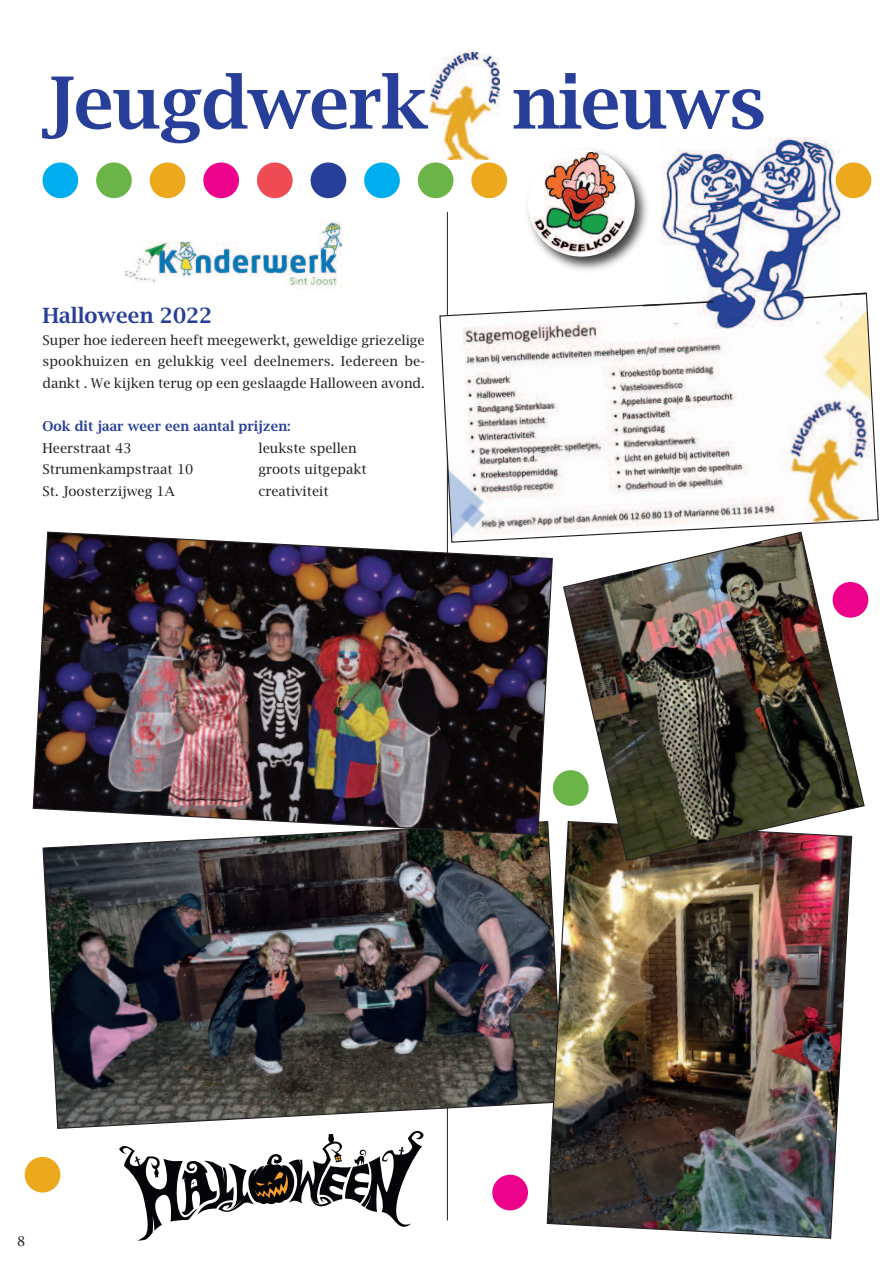
<style>
.page{position:relative;width:893px;height:1263px;background:#fff}
.page>*{position:absolute;margin:0;border:0;box-sizing:border-box;transform-origin:0 0}
.t1{font:600 72px "Lucida Bright";letter-spacing:-.015em;color:#283f99}
.t2{font:600 21px "Lucida Bright";color:#283f99}
.t3{font:13.5px/21.6px "Lucida Bright";color:#231f20;text-align:justify}
.t4{font:600 13.5px "Lucida Bright";color:#283f99}
</style>
<div class="page">
<img style="left:430px;top:52px;width:70px;height:108px">
<img style="left:527px;top:149px;width:121px;height:121px">
<div style="left:528px;top:150px;width:107px;height:107px;background:#fff;border-radius:50%"></div>
<img style="left:534px;top:153px;width:91px;height:98px">
<img style="left:124px;top:221px;width:219px;height:67px">
<hr style="left:447px;top:212px;width:1px;height:1008px;background:#231f20">
<div style="left:43px;top:162px;width:35px;height:36px;background:#00aeef;border-radius:50%"></div>
<div style="left:96px;top:162px;width:36px;height:36px;background:#6bb448;border-radius:50%"></div>
<div style="left:553px;top:770px;width:36px;height:36px;background:#6bb448;border-radius:50%"></div>
<div style="left:364px;top:162px;width:36px;height:36px;background:#00aeef;border-radius:50%"></div>
<div style="left:418px;top:162px;width:35px;height:36px;background:#6bb448;border-radius:50%"></div>
<div style="left:150px;top:162px;width:35px;height:36px;background:#eca91d;border-radius:50%"></div>
<div style="left:25px;top:1157px;width:35px;height:35px;background:#eca91d;border-radius:50%"></div>
<div style="left:203px;top:162px;width:36px;height:36px;background:#ed028c;border-radius:50%"></div>
<div style="left:833px;top:582px;width:35px;height:36px;background:#ed028c;border-radius:50%"></div>
<div style="left:492px;top:1175px;width:36px;height:35px;background:#ed028c;border-radius:50%"></div>
<div style="left:257px;top:162px;width:36px;height:36px;background:#ef4b55;border-radius:50%"></div>
<div style="left:311px;top:162px;width:35px;height:36px;background:#283f99;border-radius:50%"></div>
<div style="left:471px;top:162px;width:36px;height:36px;background:#eca91d;border-radius:50%"></div>
<svg style="left:439px;top:292px;width:440px;height:246px"></svg>
<img style="left:42px;top:836px;width:504px;height:293px">
<img style="left:546px;top:836px;width:305px;height:403px">
<img style="left:32px;top:531px;width:521px;height:305px">
<img style="left:661px;top:138px;width:181px;height:190px">
<svg style="left:641px;top:300px;width:74px;height:7px"></svg>
<svg style="left:801px;top:292px;width:67px;height:7px"></svg>
<img style="left:562px;top:531px;width:303px;height:331px">
<svg style="left:119px;top:1130px;width:305px;height:111px"></svg>
<div style="left:836px;top:162px;width:35px;height:36px;background:#eca91d;border-radius:50%"></div>
<h1 class="t1" style="left:43px;top:62px;width:725px">Jeugdwerk nieuws</h1>
<h2 class="t2" style="left:43px;top:303px;width:171px">Halloween 2022</h2>
<p class="t3" style="left:43px;top:329px;width:384px">Super hoe iedereen heeft meegewerkt, geweldige griezelige spookhuizen en gelukkig veel deelnemers. Iedereen be&shy;dankt . We kijken terug op een geslaagde Halloween avond.</p>
<p class="t4" style="left:43px;top:418px;width:250px">Ook dit jaar weer een aantal prijzen:</p>
<p class="t3" style="left:43px;top:437px;width:91px">Heerstraat 43</p>
<p class="t3" style="left:259px;top:437px;width:100px">leukste spellen</p>
<p class="t3" style="left:43px;top:459px;width:152px">Strumenkampstraat 10</p>
<p class="t3" style="left:259px;top:459px;width:110px">groots uitgepakt</p>
<p class="t3" style="left:43px;top:480px;width:134px">St. Joosterzijweg 1A</p>
<p class="t3" style="left:259px;top:480px;width:72px">creativiteit</p>
<p class="t3" style="left:17px;top:1230px;width:10px">8</p>
</div>
